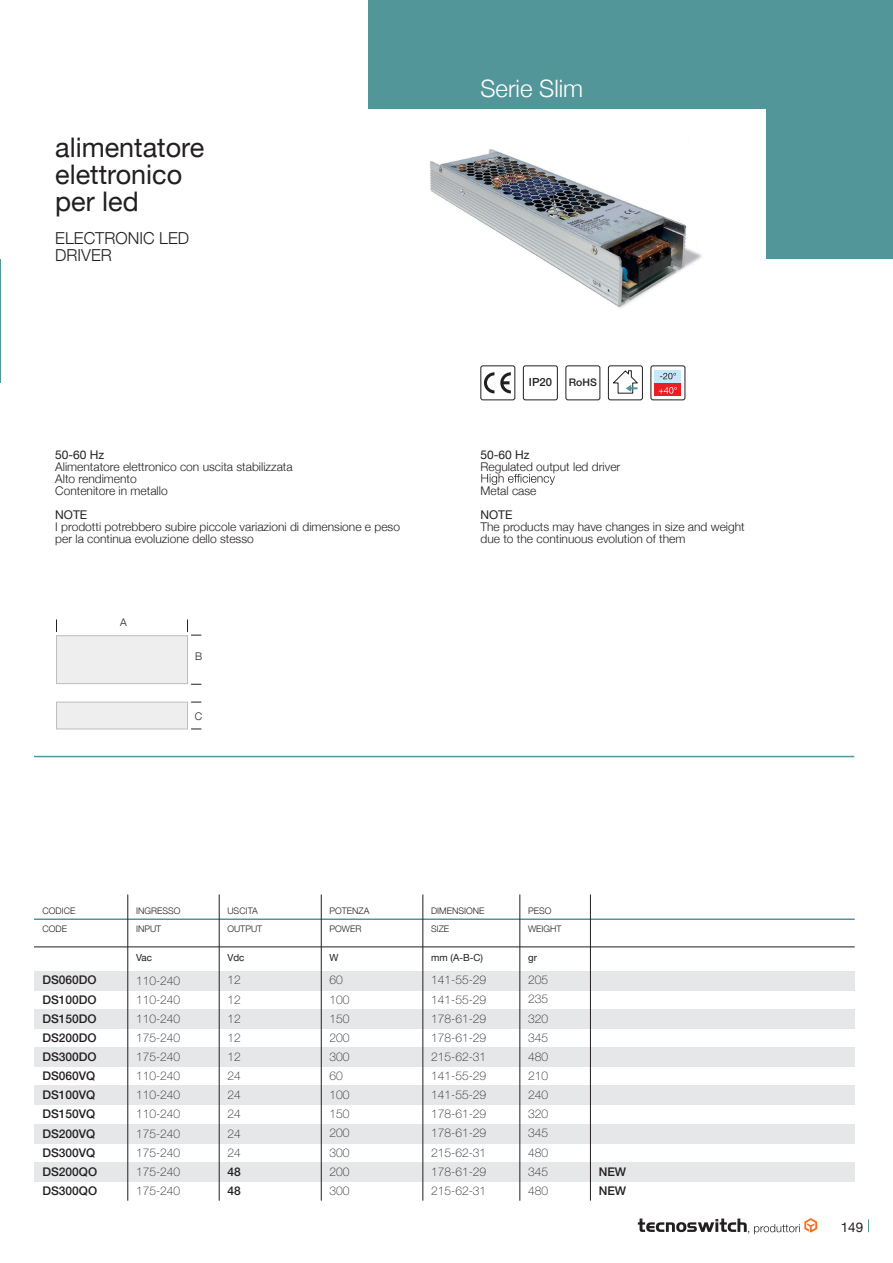
<style>
.page{position:relative;width:893px;height:1263px;background:#fff}
.page>*{position:absolute;margin:0;border:0;box-sizing:border-box;transform-origin:0 0}
.t1{font:27px/27px "Helvetica Neue";color:#231f20}
.t2{font:300 24px "Helvetica Neue";color:#fff}
.t3{font:300 16.5px/16.5px "Helvetica Neue";color:#231f20}
.t4{font:13.5px "Helvetica Neue";color:#231f20}
.t5{font:100 12px/19.2px "Helvetica Neue";color:#231f20;text-align:justify}
.t6{font:300 12px/12px "Helvetica Neue";color:#231f20}
.t7{font:500 12px/19.2px "Helvetica Neue";color:#231f20;text-align:justify}
.t8{font:12px "Helvetica Neue";color:#231f20}
.t9{font:500 11.25px "Helvetica Neue";color:#231f20}
.t10{font:500 10.5px "Helvetica Neue";color:#231f20}
.t11{font:300 10.5px "Helvetica Neue";color:#231f20}
.t12{font:9.75px "Helvetica Neue";color:#231f20}
.t13{font:300 9px "Helvetica Neue";color:#231f20}
</style>
<div class="page">
<svg style="left:638px;top:1218px;width:179px;height:16px"></svg>
<svg style="left:868px;top:1219px;width:1px;height:13px"></svg>
<div style="left:369px;top:0;width:524px;height:259px;background:#53969a"></div>
<hr style="left:34px;top:756px;width:820px;height:1px;background:#53969a">
<svg style="left:481px;top:474px;width:74px;height:11px"></svg>
<div style="left:566px;top:365px;width:34px;height:35px;border:1px solid #231f20;border-radius:2px"></div>
<div style="left:523px;top:365px;width:35px;height:35px;border:1px solid #231f20;border-radius:2px"></div>
<div style="left:480px;top:365px;width:35px;height:35px;border:1px solid #231f20;border-radius:2px"></div>
<svg style="left:484px;top:372px;width:27px;height:21px"></svg>
<div style="left:608px;top:365px;width:35px;height:35px;border:1px solid #231f20;border-radius:2px"></div>
<svg style="left:613px;top:370px;width:25px;height:24px"></svg>
<svg style="left:651px;top:366px;width:34px;height:34px"></svg>
<div style="left:651px;top:365px;width:34px;height:35px;border:1px solid #231f20;border-radius:2px"></div>
<div style="left:655px;top:383px;width:26px;height:13px;background:#ee1d23"></div>
<div style="left:655px;top:370px;width:26px;height:12px;background:#c3e9fa"></div>
<svg style="left:660px;top:373px;width:16px;height:6px"></svg>
<svg style="left:659px;top:387px;width:18px;height:7px"></svg>
<hr style="left:34px;top:918px;width:821px;height:2px;background:#53969a">
<hr style="left:34px;top:946px;width:821px;height:1px;background:#231f20">
<div style="left:34px;top:971px;width:821px;height:19px;background:#e6e7e9"></div>
<div style="left:34px;top:1009px;width:821px;height:19px;background:#e6e7e9"></div>
<div style="left:34px;top:1047px;width:821px;height:20px;background:#e6e7e9"></div>
<div style="left:34px;top:1086px;width:821px;height:19px;background:#e6e7e9"></div>
<div style="left:34px;top:1124px;width:821px;height:19px;background:#e6e7e9"></div>
<div style="left:34px;top:1162px;width:821px;height:19px;background:#e6e7e9"></div>
<hr style="left:128px;top:894px;width:1px;height:307px;background:#231f20">
<hr style="left:219px;top:894px;width:1px;height:307px;background:#231f20">
<hr style="left:321px;top:894px;width:1px;height:307px;background:#231f20">
<hr style="left:423px;top:894px;width:1px;height:307px;background:#231f20">
<hr style="left:520px;top:894px;width:1px;height:307px;background:#231f20">
<hr style="left:590px;top:894px;width:1px;height:307px;background:#231f20">
<div style="left:56px;top:702px;width:132px;height:27px;background:#eeeeef;border:1px solid #bcbdc0"></div>
<div style="left:56px;top:635px;width:132px;height:49px;background:#eeeeef;border:1px solid #bcbdc0"></div>
<svg style="left:187px;top:619px;width:14px;height:17px"></svg>
<svg style="left:56px;top:619px;width:1px;height:13px"></svg>
<div style="left:362px;top:109px;width:404px;height:230px;background:#fff"></div>
<img style="left:430px;top:149px;width:272px;height:159px">
<h1 class="t1" style="left:55px;top:134px;width:151px">alimentatore elettronico per led</h1>
<h3 class="t3" style="left:55px;top:230px;width:135px">ELECTRONIC LED<br>DRIVER</h3>
<p class="t8" style="left:55px;top:447px;width:51px">50-60 Hz</p>
<p class="t6" style="left:55px;top:460px;width:239px">Alimentatore elettronico con uscita stabilizzata<br>Alto rendimento<br>Contenitore in metallo</p>
<p class="t8" style="left:55px;top:507px;width:34px">NOTE</p>
<p class="t6" style="left:55px;top:520px;width:346px">I prodotti potrebbero subire piccole variazioni di dimensione e peso per la continua evoluzione dello stesso</p>
<p class="t11" style="left:120px;top:616px;width:8px">A</p>
<p class="t11" style="left:195px;top:650px;width:9px">B</p>
<p class="t11" style="left:195px;top:709px;width:9px">C</p>
<h2 class="t2" style="left:480px;top:74px;width:104px">Serie Slim</h2>
<p class="t9" style="left:529px;top:376px;width:25px">IP20</p>
<p class="t10" style="left:569px;top:376px;width:30px">RoHS</p>
<p class="t8" style="left:480px;top:447px;width:51px">50-60 Hz</p>
<p class="t6" style="left:480px;top:454px;width:141px;line-height:24px">Regulated output led driver<br>Metal case</p>
<p class="t8" style="left:480px;top:507px;width:34px">NOTE</p>
<p class="t6" style="left:480px;top:520px;width:266px">The products may have changes in size and weight due to the continuous evolution of them</p>
<p class="t13" style="left:43px;top:905px;width:34px">CODICE</p>
<p class="t13" style="left:136px;top:905px;width:46px">INGRESSO</p>
<p class="t13" style="left:227px;top:905px;width:32px">USCITA</p>
<p class="t13" style="left:330px;top:905px;width:41px">POTENZA</p>
<p class="t13" style="left:431px;top:905px;width:55px">DIMENSIONE</p>
<p class="t13" style="left:528px;top:905px;width:25px">PESO</p>
<p class="t13" style="left:43px;top:923px;width:26px">CODE</p>
<p class="t13" style="left:136px;top:923px;width:27px">INPUT</p>
<p class="t13" style="left:227px;top:923px;width:36px">OUTPUT</p>
<p class="t13" style="left:330px;top:923px;width:33px">POWER</p>
<p class="t13" style="left:431px;top:923px;width:20px">SIZE</p>
<p class="t13" style="left:528px;top:923px;width:35px">WEIGHT</p>
<p class="t12" style="left:136px;top:952px;width:17px">Vac</p>
<p class="t12" style="left:227px;top:952px;width:18px">Vdc</p>
<p class="t12" style="left:330px;top:952px;width:11px">W</p>
<p class="t12" style="left:431px;top:952px;width:54px">mm (A-B-C)</p>
<p class="t12" style="left:528px;top:952px;width:10px">gr</p>
<p class="t7" style="left:43px;top:970px;width:56px">DS060DO</p>
<p class="t5" style="left:136px;top:970px;width:46px">110-240</p>
<p class="t7" style="left:43px;top:990px;width:56px">DS100DO</p>
<p class="t5" style="left:136px;top:990px;width:46px">110-240</p>
<p class="t7" style="left:43px;top:1009px;width:56px">DS150DO</p>
<p class="t5" style="left:136px;top:1009px;width:46px">110-240</p>
<p class="t7" style="left:43px;top:1028px;width:56px">DS200DO</p>
<p class="t5" style="left:136px;top:1028px;width:46px">175-240</p>
<p class="t7" style="left:43px;top:1047px;width:56px">DS300DO DS060VQ DS100VQ DS150VQ</p>
<p class="t5" style="left:136px;top:1047px;width:46px">175-240</p>
<p class="t5" style="left:136px;top:1066px;width:46px">110-240</p>
<p class="t5" style="left:136px;top:1085px;width:46px">110-240</p>
<p class="t5" style="left:136px;top:1104px;width:46px">110-240</p>
<p class="t7" style="left:43px;top:1123px;width:54px">DS200VQ</p>
<p class="t5" style="left:136px;top:1124px;width:46px">175-240</p>
<p class="t7" style="left:43px;top:1143px;width:54px">DS300VQ</p>
<p class="t7" style="left:43px;top:1162px;width:56px">DS200QO</p>
<p class="t7" style="left:43px;top:1181px;width:56px">DS300QO</p>
<p class="t5" style="left:136px;top:1143px;width:46px">175-240<br>175-240<br>175-240</p>
<p class="t5" style="left:227px;top:970px;width:15px">12<br>12<br>12<br>12<br>12<br>24<br>24<br>24<br>24<br>24</p>
<p class="t7" style="left:227px;top:1162px;width:15px">48<br>48</p>
<p class="t5" style="left:330px;top:970px;width:15px">60</p>
<p class="t5" style="left:330px;top:990px;width:22px">100</p>
<p class="t5" style="left:330px;top:1009px;width:22px">150</p>
<p class="t5" style="left:330px;top:1028px;width:22px">200</p>
<p class="t5" style="left:330px;top:1047px;width:22px">300</p>
<p class="t5" style="left:330px;top:1066px;width:15px">60</p>
<p class="t5" style="left:330px;top:1085px;width:22px">100</p>
<p class="t5" style="left:330px;top:1104px;width:22px">150</p>
<p class="t5" style="left:330px;top:1123px;width:22px">200</p>
<p class="t5" style="left:330px;top:1143px;width:22px">300</p>
<p class="t5" style="left:330px;top:1162px;width:22px">200</p>
<p class="t5" style="left:431px;top:970px;width:57px">141-55-29</p>
<p class="t5" style="left:431px;top:990px;width:57px">141-55-29</p>
<p class="t5" style="left:431px;top:1009px;width:57px">178-61-29</p>
<p class="t5" style="left:431px;top:1028px;width:57px">178-61-29</p>
<p class="t5" style="left:431px;top:1047px;width:57px">215-62-31</p>
<p class="t5" style="left:431px;top:1066px;width:57px">141-55-29</p>
<p class="t5" style="left:431px;top:1085px;width:57px">141-55-29</p>
<p class="t5" style="left:431px;top:1104px;width:57px">178-61-29</p>
<p class="t5" style="left:431px;top:1123px;width:57px">178-61-29</p>
<p class="t5" style="left:431px;top:1143px;width:57px">215-62-31</p>
<p class="t5" style="left:431px;top:1162px;width:57px">178-61-29</p>
<p class="t5" style="left:528px;top:970px;width:22px">205<br>235<br>320<br>345<br>480<br>210<br>240<br>320<br>345<br>480<br>345</p>
<p class="t7" style="left:599px;top:1162px;width:29px">NEW</p>
<p class="t5" style="left:330px;top:1181px;width:22px">300</p>
<p class="t5" style="left:431px;top:1181px;width:57px">215-62-31</p>
<p class="t5" style="left:528px;top:1181px;width:22px">480</p>
<p class="t7" style="left:599px;top:1181px;width:29px">NEW</p>
<p class="t4" style="left:841px;top:1219px;width:24px">149</p>
</div>
